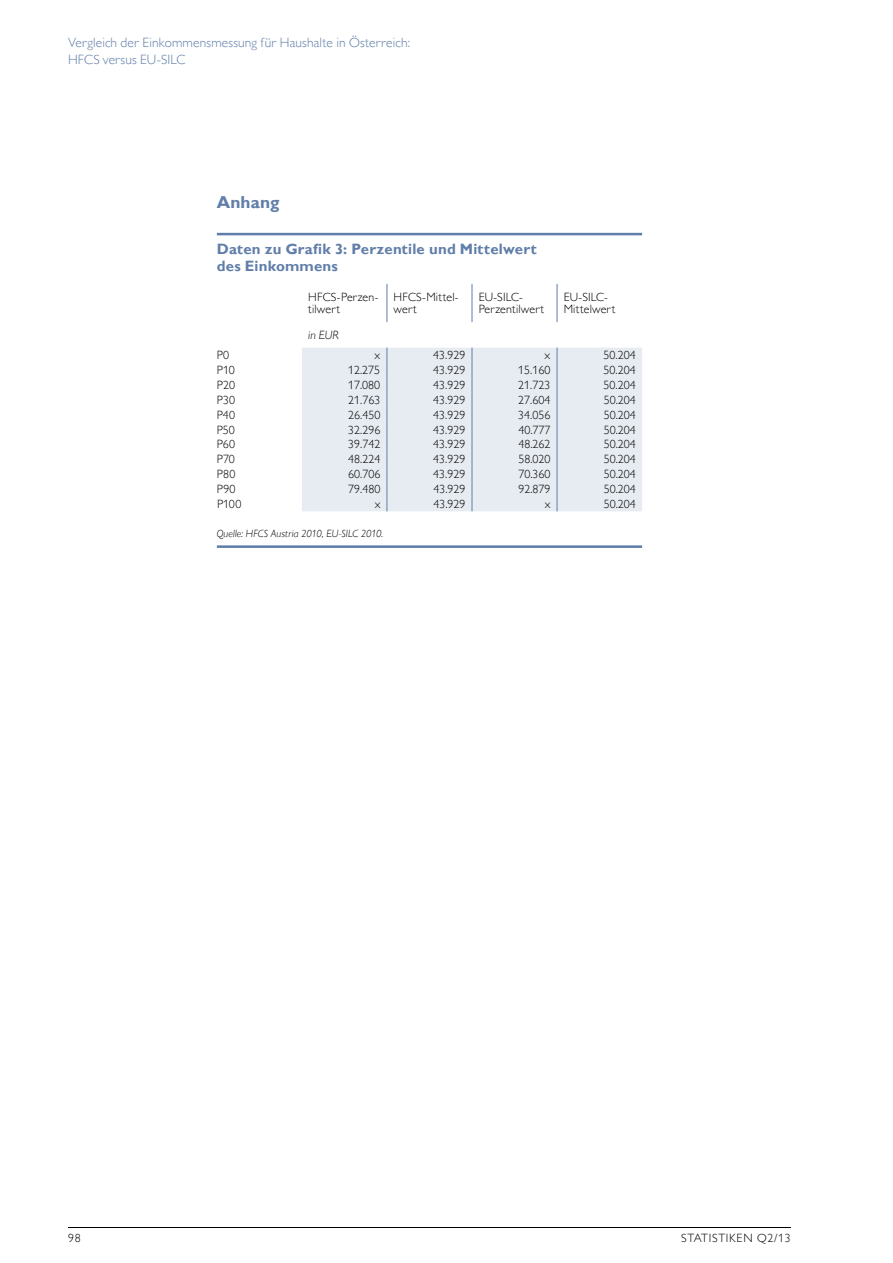
<style>
.page{position:relative;width:893px;height:1263px;background:#fff}
.page>*{position:absolute;margin:0;border:0;box-sizing:border-box;transform-origin:0 0}
.t1{font:700 17.25px "Gill Sans MT Pro";letter-spacing:.005em;color:#607ea9}
.t2{font:700 15px/17px "Gill Sans MT Pro";letter-spacing:.01em;color:#607ea9}
.t3{font:300 13.5px/16.5px "Gill Sans MT Pro";letter-spacing:.01em;color:#607ea9}
.t4{font:300 12px/12.8px "Gill Sans MT Pro";color:#000}
.t5{font:300 12px "Gill Sans MT Pro";letter-spacing:.06em;color:#000}
.t6{font:italic 300 12px "Gill Sans MT Pro";color:#000}
.t7{font:italic 300 10.5px "Gill Sans MT Pro";letter-spacing:.005em;color:#000}
</style>
<div class="page">
<hr style="left:68px;top:1227px;width:723px;height:1px;background:#000">
<div style="left:302px;top:348px;width:340px;height:163px;background:#e7ecf2"></div>
<hr style="left:387px;top:284px;width:1px;height:38px;background:#607ea9">
<hr style="left:472px;top:284px;width:1px;height:38px;background:#607ea9">
<hr style="left:557px;top:284px;width:1px;height:38px;background:#607ea9">
<svg style="left:387px;top:348px;width:1px;height:163px"></svg>
<svg style="left:472px;top:348px;width:1px;height:163px"></svg>
<svg style="left:557px;top:348px;width:1px;height:163px"></svg>
<hr style="left:217px;top:233px;width:425px;height:2px;background:#607ea9">
<hr style="left:217px;top:545px;width:425px;height:3px;background:#607ea9">
<p class="t3" style="left:68px;top:34px;width:344px">Vergleich der Einkommensmessung für Haushalte in Österreich:<br>HFCS versus EU-SILC</p>
<h1 class="t1" style="left:217px;top:192px;width:64px">Anhang</h1>
<p class="t2" style="left:217px;top:240px;width:321px">Daten zu Grafik 3: Perzentile und Mittelwert des Einkommens</p>
<p class="t4" style="left:308px;top:290px;width:72px">HFCS-Perzen&shy;tilwert</p>
<p class="t4" style="left:394px;top:290px;width:66px">HFCS-Mittel&shy;wert</p>
<p class="t4" style="left:479px;top:290px;width:67px">EU-SILC-<br>Perzentilwert</p>
<p class="t4" style="left:564px;top:290px;width:53px">EU-SILC-<br>Mittelwert</p>
<p class="t6" style="left:308px;top:328px;width:32px">in EUR</p>
<p class="t4" style="left:217px;top:349px;width:14px">P0</p>
<p class="t4" style="left:375px;top:349px;width:7px">x</p>
<p class="t4" style="left:433px;top:349px;width:34px">43.929</p>
<p class="t4" style="left:545px;top:349px;width:7px">x</p>
<p class="t4" style="left:604px;top:349px;width:34px">50.204</p>
<p class="t4" style="left:217px;top:363px;width:19px">P10</p>
<p class="t4" style="left:348px;top:363px;width:34px">12.275</p>
<p class="t4" style="left:433px;top:363px;width:34px">43.929</p>
<p class="t4" style="left:518px;top:363px;width:34px">15.160</p>
<p class="t4" style="left:604px;top:363px;width:34px">50.204</p>
<p class="t4" style="left:217px;top:378px;width:20px">P20</p>
<p class="t4" style="left:348px;top:378px;width:34px">17.080</p>
<p class="t4" style="left:433px;top:378px;width:34px">43.929</p>
<p class="t4" style="left:518px;top:378px;width:34px">21.723</p>
<p class="t4" style="left:604px;top:378px;width:34px">50.204</p>
<p class="t4" style="left:217px;top:393px;width:20px">P30</p>
<p class="t4" style="left:348px;top:393px;width:34px">21.763</p>
<p class="t4" style="left:433px;top:393px;width:34px">43.929</p>
<p class="t4" style="left:518px;top:393px;width:34px">27.604</p>
<p class="t4" style="left:604px;top:393px;width:34px">50.204</p>
<p class="t4" style="left:217px;top:408px;width:20px">P40</p>
<p class="t4" style="left:348px;top:408px;width:34px">26.450</p>
<p class="t4" style="left:433px;top:408px;width:34px">43.929</p>
<p class="t4" style="left:518px;top:408px;width:34px">34.056</p>
<p class="t4" style="left:604px;top:408px;width:34px">50.204</p>
<p class="t4" style="left:217px;top:423px;width:20px">P50</p>
<p class="t4" style="left:348px;top:423px;width:34px">32.296</p>
<p class="t4" style="left:433px;top:423px;width:34px">43.929</p>
<p class="t4" style="left:518px;top:423px;width:34px">40.777</p>
<p class="t4" style="left:604px;top:423px;width:34px">50.204</p>
<p class="t4" style="left:217px;top:438px;width:20px">P60</p>
<p class="t4" style="left:348px;top:438px;width:34px">39.742</p>
<p class="t4" style="left:433px;top:438px;width:34px">43.929</p>
<p class="t4" style="left:518px;top:438px;width:34px">48.262</p>
<p class="t4" style="left:604px;top:438px;width:34px">50.204</p>
<p class="t4" style="left:217px;top:453px;width:19px">P70</p>
<p class="t4" style="left:348px;top:453px;width:34px">48.224</p>
<p class="t4" style="left:433px;top:453px;width:34px">43.929</p>
<p class="t4" style="left:518px;top:453px;width:34px">58.020</p>
<p class="t4" style="left:604px;top:453px;width:34px">50.204</p>
<p class="t4" style="left:217px;top:468px;width:20px">P80</p>
<p class="t4" style="left:348px;top:468px;width:34px">60.706</p>
<p class="t4" style="left:433px;top:468px;width:34px">43.929</p>
<p class="t4" style="left:518px;top:468px;width:34px">70.360</p>
<p class="t4" style="left:604px;top:468px;width:34px">50.204</p>
<p class="t4" style="left:217px;top:482px;width:20px">P90</p>
<p class="t4" style="left:348px;top:482px;width:34px">79.480</p>
<p class="t4" style="left:433px;top:482px;width:34px">43.929</p>
<p class="t4" style="left:518px;top:482px;width:34px">92.879</p>
<p class="t4" style="left:604px;top:482px;width:34px">50.204</p>
<p class="t4" style="left:217px;top:497px;width:26px">P100</p>
<p class="t4" style="left:375px;top:497px;width:7px">x</p>
<p class="t4" style="left:433px;top:497px;width:34px">43.929</p>
<p class="t4" style="left:545px;top:497px;width:7px">x</p>
<p class="t4" style="left:604px;top:497px;width:34px">50.204</p>
<p class="t7" style="left:217px;top:527px;width:168px">Quelle: HFCS Austria 2010, EU-SILC 2010.</p>
<p class="t4" style="left:68px;top:1232px;width:14px">98</p>
<p class="t5" style="left:681px;top:1231px;width:111px">STATISTIKEN Q2/13</p>
</div>
